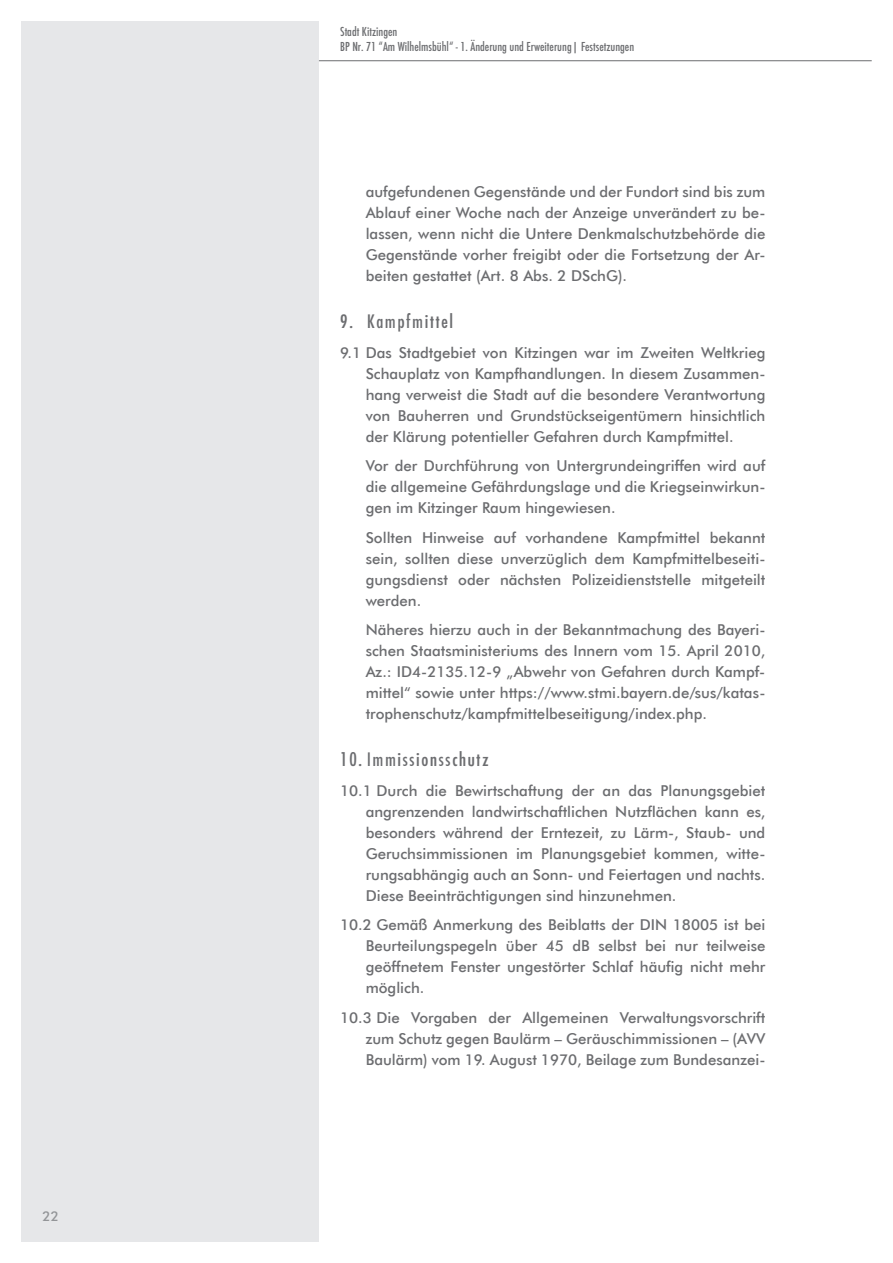
<style>
.page{position:relative;width:893px;height:1263px;background:#fff}
.page>*{position:absolute;margin:0;border:0;box-sizing:border-box;transform-origin:0 0}
.t1{font:condensed 18px "Futura";letter-spacing:.1em;color:#6c6d70}
.t2{font:500 15px/21px "Futura BT";color:#6c6d70;text-align:justify}
.t3{font:500 13.5px "Futura BT";color:#939598}
.t4{font:500 condensed 12px/14.4px "Futura";color:#6c6d70}
</style>
<div class="page">
<div style="left:21px;top:21px;width:298px;height:1221px;background:#e6e7e9"></div>
<hr style="left:319px;top:60px;width:553px;height:1px;background:#6c6d70">
<p class="t3" style="left:43px;top:1207px;width:18px">22</p>
<p class="t4" style="left:340px;top:25px;width:296px">Stadt Kitzingen<br>BP Nr. 71 “Am Wilhelmsbühl“ - 1. Änderung und Erweiterung| Festsetzungen</p>
<p class="t2" style="left:366px;top:181px;width:401px">aufgefundenen Gegenstände und der Fundort sind bis zum Ablauf einer Woche nach der Anzeige unverändert zu be&shy;lassen, wenn nicht die Untere Denkmalschutzbehörde die Gegenstände vorher freigibt oder die Fortsetzung der Ar&shy;beiten gestattet (Art. 8 Abs. 2 DSchG).</p>
<p class="t1" style="left:340px;top:310px;width:115px">9. Kampfmittel</p>
<p class="t2" style="left:366px;top:341px;width:401px;text-indent:-26px">9.1 Das Stadtgebiet von Kitzingen war im Zweiten Weltkrieg Schauplatz von Kampfhandlungen. In diesem Zusammen&shy;hang verweist die Stadt auf die besondere Verantwortung von Bauherren und Grundstückseigentümern hinsichtlich der Klärung potentieller Gefahren durch Kampfmittel.</p>
<p class="t2" style="left:366px;top:455px;width:401px">Vor der Durchführung von Untergrundeingriffen wird auf die allgemeine Gefährdungslage und die Kriegseinwirkun&shy;gen im Kitzinger Raum hingewiesen.</p>
<p class="t2" style="left:366px;top:526px;width:401px">Sollten Hinweise auf vorhandene Kampfmittel bekannt sein, sollten diese unverzüglich dem Kampfmittelbeseiti&shy;gungsdienst oder nächsten Polizeidienststelle mitgeteilt werden.</p>
<p class="t2" style="left:366px;top:619px;width:401px">Näheres hierzu auch in der Bekanntmachung des Bayeri&shy;schen Staatsministeriums des Innern vom 15. April 2010, Az.: ID4-2135.12-9 „Abwehr von Gefahren durch Kampf&shy;mittel“ sowie unter https://www.stmi.bayern.de/sus/katas&shy;trophenschutz/kampfmittelbeseitigung/index.php.</p>
<p class="t1" style="left:340px;top:748px;width:150px">10. Immissionsschutz</p>
<p class="t2" style="left:366px;top:780px;width:401px;text-indent:-25px">10.1 Durch die Bewirtschaftung der an das Planungsgebiet angrenzenden landwirtschaftlichen Nutzflächen kann es, besonders während der Erntezeit, zu Lärm-, Staub- und Geruchsimmissionen im Planungsgebiet kommen, witte&shy;rungsabhängig auch an Sonn- und Feiertagen und nachts.<br>Diese Beeinträchtigungen sind hinzunehmen.</p>
<p class="t2" style="left:366px;top:914px;width:401px;text-indent:-26px">10.2 Gemäß Anmerkung des Beiblatts der DIN 18005 ist bei Beurteilungspegeln über 45 dB selbst bei nur teilweise geöffnetem Fenster ungestörter Schlaf häufig nicht mehr möglich.</p>
<p class="t2" style="left:366px;top:1007px;width:401px;text-indent:-26px">10.3 Die Vorgaben der Allgemeinen Verwaltungsvorschrift zum Schutz gegen Baulärm – Geräuschimmissionen – (AVV Baulärm) vom 19. August 1970, Beilage zum Bundesanzei-</p>
</div>
